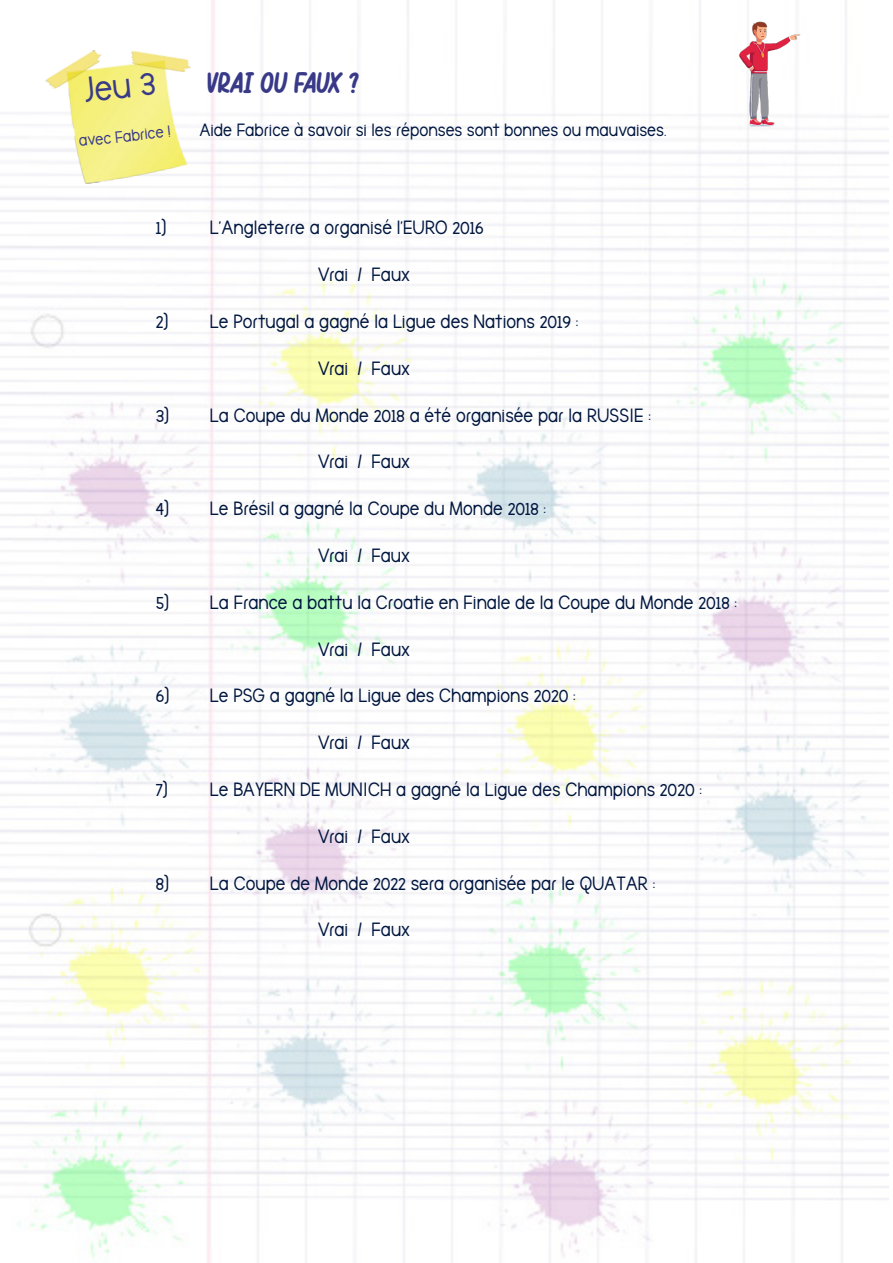
<style>
.page{position:relative;width:893px;height:1263px;background:#fff}
.page>*{position:absolute;margin:0;border:0;box-sizing:border-box;transform-origin:0 0}
.t1{font:36px "thebrooklynbold";color:#393a88}
.t2{font:30px "Childo";letter-spacing:-.025em;color:#383a88}
.t3{font:19.5px "thebrooklynbold";color:#00163f}
.t4{font:18px "thebrooklynbold";color:#00163f}
.t5{font:16.5px "thebrooklynbold";color:#393a88}
</style>
<div class="page">
<img style="left:0;top:0;width:888px;height:1263px">
<img style="left:39px;top:38px;width:169px;height:167px">
<img style="left:718px;top:16px;width:89px;height:117px">
<p class="t1" style="left:82px;top:68px;width:74px;rotate:-6deg">Jeu 3</p>
<p class="t5" style="left:78px;top:131px;width:94px;rotate:-6deg">avec Fabrice !</p>
<p class="t2" style="left:208px;top:67px;width:151px">VRAI OU FAUX ?</p>
<p class="t4" style="left:199px;top:119px;width:469px">Aide Fabrice à savoir si les réponses sont bonnes ou mauvaises.</p>
<p class="t3" style="left:156px;top:216px;width:329px">1) L’Angleterre a organisé l’EURO 2016</p>
<p class="t3" style="left:318px;top:263px;width:94px">Vrai / Faux</p>
<p class="t3" style="left:156px;top:309px;width:424px">2) Le Portugal a gagné la Ligue des Nations 2019 :</p>
<p class="t3" style="left:318px;top:356px;width:94px">Vrai / Faux</p>
<p class="t3" style="left:156px;top:403px;width:497px">3) La Coupe du Monde 2018 a été organisée par la RUSSIE :</p>
<p class="t3" style="left:318px;top:450px;width:94px">Vrai / Faux</p>
<p class="t3" style="left:156px;top:497px;width:392px">4) Le Brésil a gagné la Coupe du Monde 2018 :</p>
<p class="t3" style="left:318px;top:543px;width:94px">Vrai / Faux</p>
<p class="t3" style="left:156px;top:590px;width:582px">5) La France a battu la Croatie en Finale de la Coupe du Monde 2018 :</p>
<p class="t3" style="left:318px;top:637px;width:94px">Vrai / Faux</p>
<p class="t3" style="left:156px;top:684px;width:421px">6) Le PSG a gagné la Ligue des Champions 2020 :</p>
<p class="t3" style="left:318px;top:731px;width:94px">Vrai / Faux</p>
<p class="t3" style="left:156px;top:777px;width:548px">7) Le BAYERN DE MUNICH a gagné la Ligue des Champions 2020 :</p>
<p class="t3" style="left:318px;top:824px;width:94px">Vrai / Faux</p>
<p class="t3" style="left:156px;top:871px;width:501px">8) La Coupe de Monde 2022 sera organisée par le QUATAR :</p>
<p class="t3" style="left:318px;top:918px;width:94px">Vrai / Faux</p>
</div>
